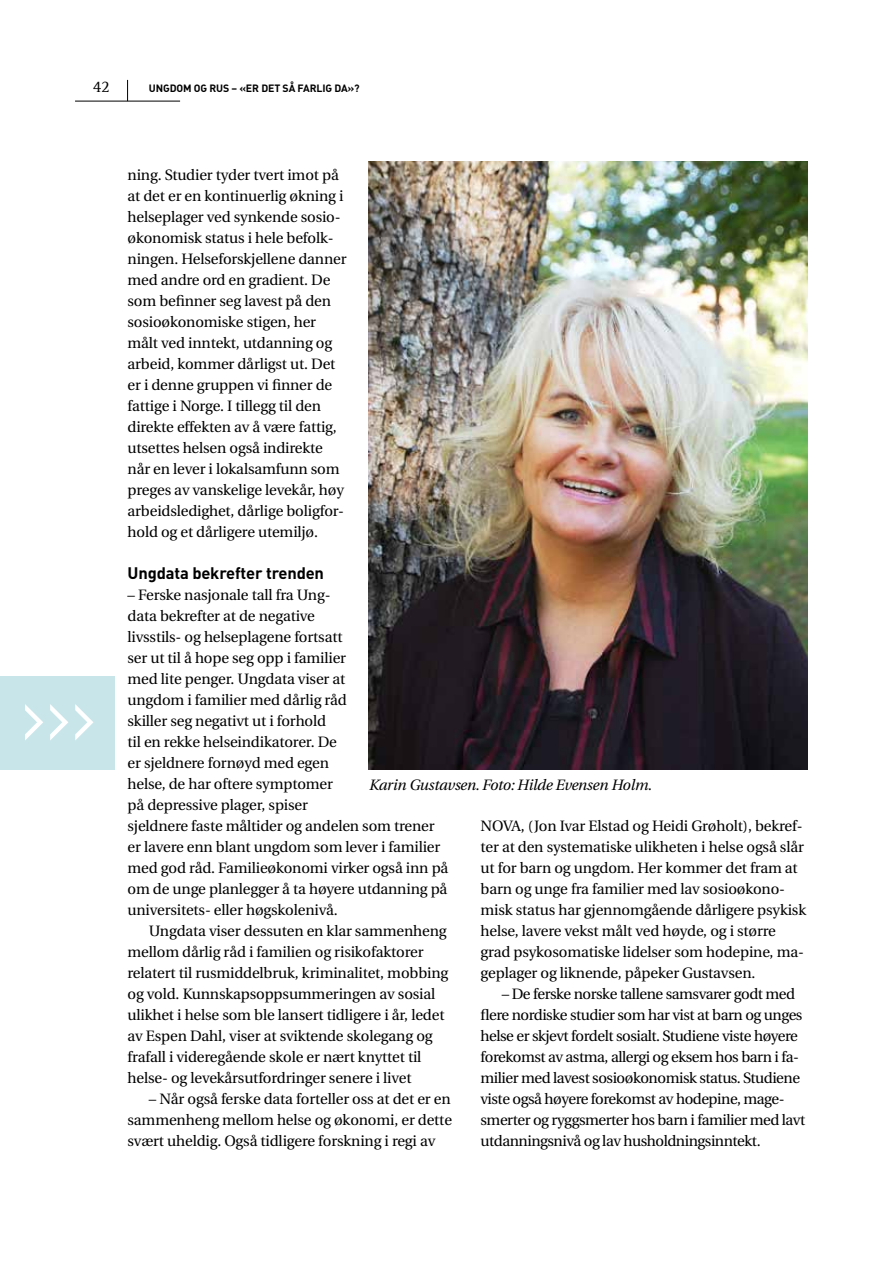
<style>
.page{position:relative;width:893px;height:1263px;background:#fff}
.page>*{position:absolute;margin:0;border:0;box-sizing:border-box;transform-origin:0 0}
.t1{font:93px "DIN Light Alternate";color:#fff}
.t2{font:16.65px "Rotis Serif";color:#000}
.t3{font:16.5px "DIN Bold Alternate";letter-spacing:-.01em;color:#000}
.t4{font:15px/21px "Utopia";letter-spacing:-.01em;color:#000}
.t5{font:15px/21px "Utopia";letter-spacing:-.03em;color:#000}
.t6{font:italic 15px "Utopia";letter-spacing:-.015em;color:#000}
.t7{font:10.5px "DIN Bold Alternate";letter-spacing:-.01em;color:#000}
</style>
<div class="page">
<div style="left:0;top:676px;width:115px;height:94px;background:#c8e6ea"></div>
<img style="left:369px;top:162px;width:439px;height:608px">
<hr style="left:75px;top:101px;width:105px;height:1px;background:#000">
<svg style="left:127px;top:80px;width:1px;height:21px"></svg>
<p class="t2" style="left:93px;top:77px;width:18px">42</p>
<p class="t7" style="left:149px;top:81px;width:212px">UNGDOM OG RUS – «ER DET SÅ FARLIG DA»?</p>
<h1 class="t1" style="left:17px;top:656px;width:81px">›››</h1>
<p class="t4" style="left:128px;top:165px;width:221px">ning. Studier tyder tvert imot på at det er en kontinuerlig økning i helseplager ved synkende sosio&shy;økonomisk status i hele befolk&shy;ningen. Helseforskjellene danner med andre ord en gradient. De som befinner seg lavest på den sosioøkonomiske stigen, her målt ved inntekt, utdanning og arbeid, kommer dårligst ut. Det er i denne gruppen vi finner de fattige i Norge. I tillegg til den direkte effekten av å være fattig, utsettes helsen også indirekte når en lever i lokalsamfunn som preges av vanskelige levekår, høy arbeidsledighet, dårlige boligfor&shy;hold og et dårligere utemiljø.</p>
<p class="t3" style="left:128px;top:562px;width:198px">UNGDATA BEKREFTER TRENDEN</p>
<p class="t4" style="left:128px;top:585px;width:322px">– Ferske nasjonale tall fra Ung-<br>data bekrefter at de negative<br>livsstils- og helseplagene fortsatt<br>ser ut til å hope seg opp i familier<br>med lite penger. Ungdata viser at<br>ungdom i familier med dårlig råd<br>skiller seg negativt ut i forhold<br>til en rekke helseindikatorer. De<br>er sjeldnere fornøyd med egen<br>helse, de har oftere symptomer<br>på depressive plager, spiser<br>sjeldnere faste måltider og andelen som trener er lavere enn blant ungdom som lever i familier med god råd. Familieøkonomi virker også inn på om de unge planlegger å ta høyere utdanning på universitets- eller høgskolenivå.</p>
<p class="t4" style="left:128px;top:921px;width:322px;text-indent:21px">Ungdata viser dessuten en klar sammenheng mellom dårlig råd i familien og risikofaktorer relatert til rusmiddelbruk, kriminalitet, mobbing og vold. Kunnskapsoppsummeringen av sosial ulikhet i helse som ble lansert tidligere i år, ledet av Espen Dahl, viser at sviktende skolegang og frafall i videregående skole er nært knyttet til helse- og levekårsutfordringer senere i livet</p>
<p class="t4" style="left:128px;top:1089px;width:326px;text-align:justify;text-indent:21px">– Når også ferske data forteller oss at det er en sammenheng mellom helse og økonomi, er dette svært uheldig. Også tidligere forskning i regi av</p>
<p class="t6" style="left:369px;top:776px;width:284px">Karin Gustavsen. Foto: Hilde Evensen Holm.</p>
<p class="t4" style="left:480px;top:816px;width:327px">NOVA, (Jon Ivar Elstad og Heidi Grøholt), bekref&shy;ter at den systematiske ulikheten i helse også slår ut for barn og ungdom. Her kommer det fram at barn og unge fra familier med lav sosioøkono&shy;misk status har gjennomgående dårligere psykisk helse, lavere vekst målt ved høyde, og i større grad psykosomatiske lidelser som hodepine, ma&shy;geplager og liknende, påpeker Gustavsen.</p>
<p class="t5" style="left:480px;top:984px;width:326px;text-indent:21px">– De ferske norske tallene samsvarer godt med flere nordiske studier som har vist at barn og unges helse er skjevt fordelt sosialt. Studiene viste høyere forekomst av astma, allergi og eksem hos barn i fa&shy;milier med lavest sosioøkonomisk status. Studiene viste også høyere forekomst av hodepine, mage&shy;smerter og ryggsmerter hos barn i familier med lavt utdanningsnivå og lav husholdningsinntekt.</p>
</div>
